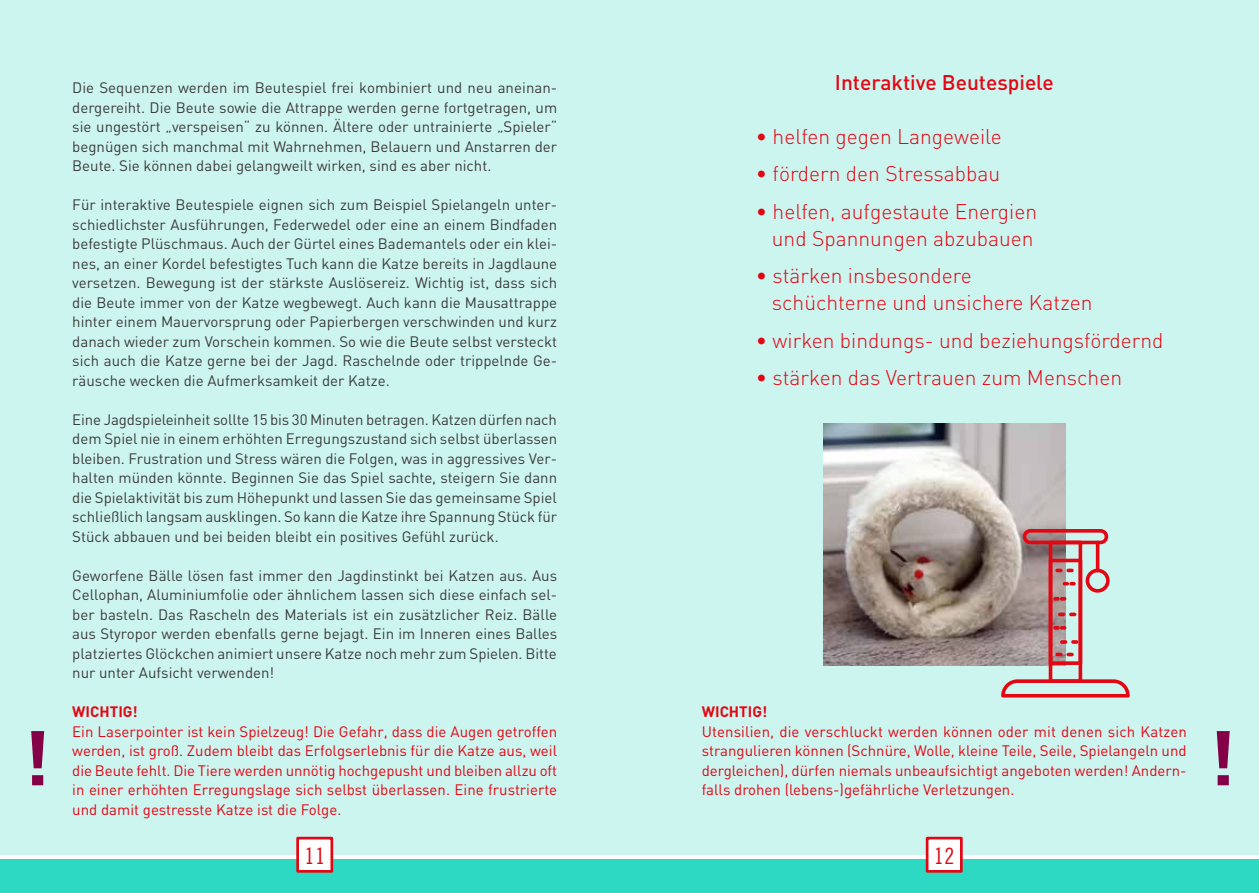
<style>
.page{position:relative;width:1259px;height:893px;background:#fff}
.page>*{position:absolute;margin:0;border:0;box-sizing:border-box;transform-origin:0 0}
.t1{font:22.5px "Trade Gothic Cond Eighteen";color:#e30613}
.t2{font:300 21px/27px "DIN";color:#e30613;text-align:center}
.t3{font:500 21px "DIN";color:#e30613}
.t4{font:15px/19.5px "DIN";color:#3c3c3b;text-align:justify}
.t5{font:15px/19.5px "DIN";color:#e30613;text-align:justify}
.t6{font:700 15px "DIN";color:#e30613}
</style>
<div class="page">
<div style="left:0;top:0;width:1259px;height:855px;background:#cdf5f0"></div>
<div style="left:0;top:860px;width:1259px;height:33px;background:#2ed9c3"></div>
<div style="left:927px;top:838px;width:34px;height:33px;background:#fff"></div>
<div style="left:925px;top:837px;width:37px;height:36px;border:3px solid #e30613"></div>
<div style="left:298px;top:838px;width:34px;height:33px;background:#fff"></div>
<div style="left:296px;top:837px;width:37px;height:36px;border:3px solid #e30613"></div>
<img style="left:823px;top:423px;width:242px;height:242px">
<svg style="left:1001px;top:529px;width:128px;height:169px"></svg>
<svg style="left:1216px;top:731px;width:13px;height:54px"></svg>
<svg style="left:31px;top:731px;width:13px;height:54px"></svg>
<p class="t4" style="left:72px;top:78px;width:486px">Die Sequenzen werden im Beutespiel frei kombiniert und neu aneinan&shy;dergereiht. Die Beute sowie die Attrappe werden gerne fortgetragen, um sie ungestört „verspeisen“ zu können. Ältere oder untrainierte „Spieler“ begnügen sich manchmal mit Wahrnehmen, Belauern und Anstarren der Beute. Sie können dabei gelangweilt wirken, sind es aber nicht.</p>
<p class="t4" style="left:72px;top:195px;width:486px">Für interaktive Beutespiele eignen sich zum Beispiel Spielangeln unter&shy;schiedlichster Ausführungen, Federwedel oder eine an einem Bindfaden befestigte Plüschmaus. Auch der Gürtel eines Bademantels oder ein klei&shy;nes, an einer Kordel befestigtes Tuch kann die Katze bereits in Jagdlaune versetzen. Bewegung ist der stärkste Auslösereiz. Wichtig ist, dass sich die Beute immer von der Katze wegbewegt. Auch kann die Mausattrappe hinter einem Mauervorsprung oder Papierbergen verschwinden und kurz danach wieder zum Vorschein kommen. So wie die Beute selbst versteckt sich auch die Katze gerne bei der Jagd. Raschelnde oder trippelnde Ge&shy;räusche wecken die Aufmerksamkeit der Katze.</p>
<p class="t4" style="left:72px;top:409px;width:486px">Eine Jagdspieleinheit sollte 15 bis 30 Minuten betragen. Katzen dürfen nach dem Spiel nie in einem erhöhten Erregungszustand sich selbst überlassen bleiben. Frustration und Stress wären die Folgen, was in aggressives Ver&shy;halten münden könnte. Beginnen Sie das Spiel sachte, steigern Sie dann die Spielaktivität bis zum Höhepunkt und lassen Sie das gemeinsame Spiel schließlich langsam ausklingen. So kann die Katze ihre Spannung Stück für Stück abbauen und bei beiden bleibt ein positives Gefühl zurück.</p>
<p class="t4" style="left:72px;top:565px;width:486px">Geworfene Bälle lösen fast immer den Jagdinstinkt bei Katzen aus. Aus Cellophan, Aluminiumfolie oder ähnlichem lassen sich diese einfach sel&shy;ber basteln. Das Rascheln des Materials ist ein zusätzlicher Reiz. Bälle aus Styropor werden ebenfalls gerne bejagt. Ein im Inneren eines Balles platziertes Glöckchen animiert unsere Katze noch mehr zum Spielen. Bitte nur unter Aufsicht verwenden!</p>
<p class="t6" style="left:72px;top:702px;width:67px">WICHTIG!</p>
<p class="t5" style="left:72px;top:721px;width:486px">Ein Laserpointer ist kein Spielzeug! Die Gefahr, dass die Augen getroffen werden, ist groß. Zudem bleibt das Erfolgserlebnis für die Katze aus, weil die Beute fehlt. Die Tiere werden unnötig hochgepusht und bleiben allzu oft in einer erhöhten Erregungslage sich selbst überlassen. Eine frustrierte und damit gestresste Katze ist die Folge.</p>
<h1 class="t1" style="left:304px;top:842px;width:22px">11</h1>
<h2 class="t3" style="left:835px;top:69px;width:220px">Interaktive Beutespiele</h2>
<h2 class="t2" style="left:756px;top:122px;width:247px">• helfen gegen Langeweile</h2>
<h2 class="t2" style="left:756px;top:160px;width:246px">• fördern den Stressabbau</h2>
<h2 class="t2" style="left:756px;top:197px;width:283px">• helfen, aufgestaute Energien und Spannungen abzubauen</h2>
<h2 class="t2" style="left:772px;top:262px;width:322px;text-align:left;text-indent:-16px">• stärken insbesondere<br>schüchterne und unsichere Katzen</h2>
<h2 class="t2" style="left:756px;top:326px;width:409px">• wirken bindungs- und beziehungsfördernd</h2>
<h2 class="t2" style="left:756px;top:364px;width:368px">• stärken das Vertrauen zum Menschen</h2>
<p class="t6" style="left:702px;top:702px;width:67px">WICHTIG!</p>
<p class="t5" style="left:702px;top:721px;width:486px">Utensilien, die verschluckt werden können oder mit denen sich Katzen strangulieren können (Schnüre, Wolle, kleine Teile, Seile, Spielangeln und dergleichen), dürfen niemals unbeaufsichtigt angeboten werden! Andern&shy;falls drohen (lebens-)gefährliche Verletzungen.</p>
<h1 class="t1" style="left:934px;top:842px;width:22px">12</h1>
</div>
